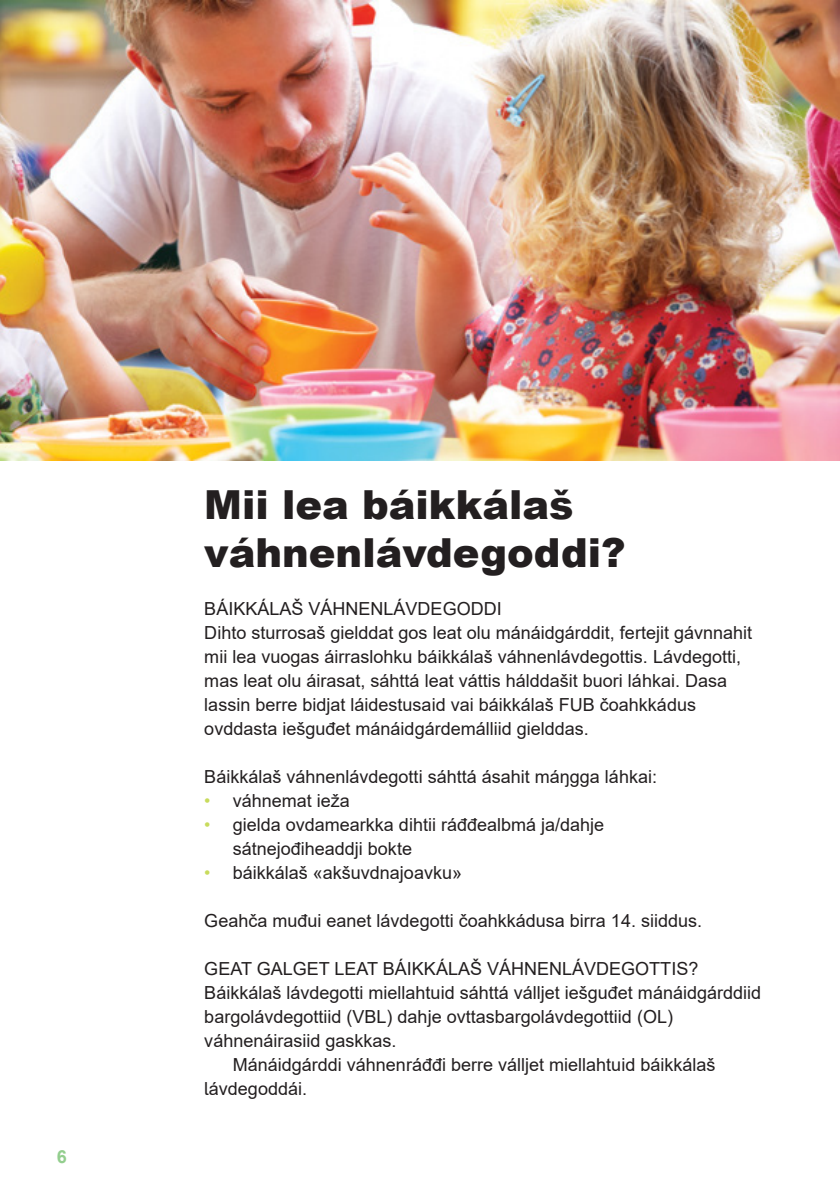
<style>
.page{position:relative;width:840px;height:1191px;background:#fff}
.page>*{position:absolute;margin:0;border:0;box-sizing:border-box;transform-origin:0 0}
.t1{font:900 40px "Arial";color:#231f20}
.t2{font:18px/24px "Arial";color:#231f20}
.t3{font:700 18px "Arial";color:#93ce8e}
.s1{color:#c8db5c}
</style>
<div class="page">
<img style="left:0;top:0;width:839px;height:460px">
<p class="t3" style="left:57px;top:1143px;width:12px">6</p>
<p class="t1" style="left:204px;top:476px;width:370px">Mii lea báikkálaš</p>
<p class="t1" style="left:204px;top:524px;width:422px">váhnenlávdegoddi?</p>
<p class="t2" style="left:204px;top:597px;width:299px">BÁIKKÁLAŠ VÁHNENLÁVDEGODDI</p>
<p class="t2" style="left:204px;top:621px;width:549px">Dihto sturrosaš gielddat gos leat olu mánáidgárddit, fertejit gávnnahit mii lea vuogas áirraslohku báikkálaš váhnenlávdegottis. Lávdegotti, mas leat olu áirasat, sáhttá leat váttis hálddašit buori láhkai. Dasa</p>
<p class="t2" style="left:204px;top:693px;width:493px">lassin berre bidjat láidestusaid vai báikkálaš FUB čoahkkádus</p>
<p class="t2" style="left:204px;top:717px;width:386px">ovddasta iešguđet mánáidgárdemálliid gielddas.</p>
<p class="t2" style="left:204px;top:765px;width:454px">Báikkálaš váhnenlávdegotti sáhttá ásahit máŋgga láhkai:</p>
<p class="t2" style="left:204px;top:789px;width:147px"><span class="s1">•</span> váhnemat ieža</p>
<p class="t2" style="left:232px;top:813px;width:373px;text-indent:-28px"><span class="s1">•</span> gielda ovdamearkka dihtii ráđđealbmá ja/dahje sátnejođiheaddji bokte</p>
<p class="t2" style="left:204px;top:861px;width:259px"><span class="s1">•</span> báikkálaš «akšuvdnajoavku»</p>
<p class="t2" style="left:204px;top:909px;width:499px">Geahča muđui eanet lávdegotti čoahkkádusa birra 14. siiddus.</p>
<p class="t2" style="left:204px;top:957px;width:495px">GEAT GALGET LEAT BÁIKKÁLAŠ VÁHNENLÁVDEGOTTIS?</p>
<p class="t2" style="left:204px;top:981px;width:558px">Báikkálaš lávdegotti miellahtuid sáhttá válljet iešguđet mánáidgárddiid bargolávdegottiid (VBL) dahje ovttasbargolávdegottiid (OL)</p>
<p class="t2" style="left:204px;top:1029px;width:194px">váhnenáirasiid gaskkas.</p>
<p class="t2" style="left:232px;top:1053px;width:484px">Mánáidgárddi váhnenráđđi berre válljet miellahtuid báikkálaš</p>
<p class="t2" style="left:204px;top:1077px;width:104px">lávdegoddái.</p>
</div>
